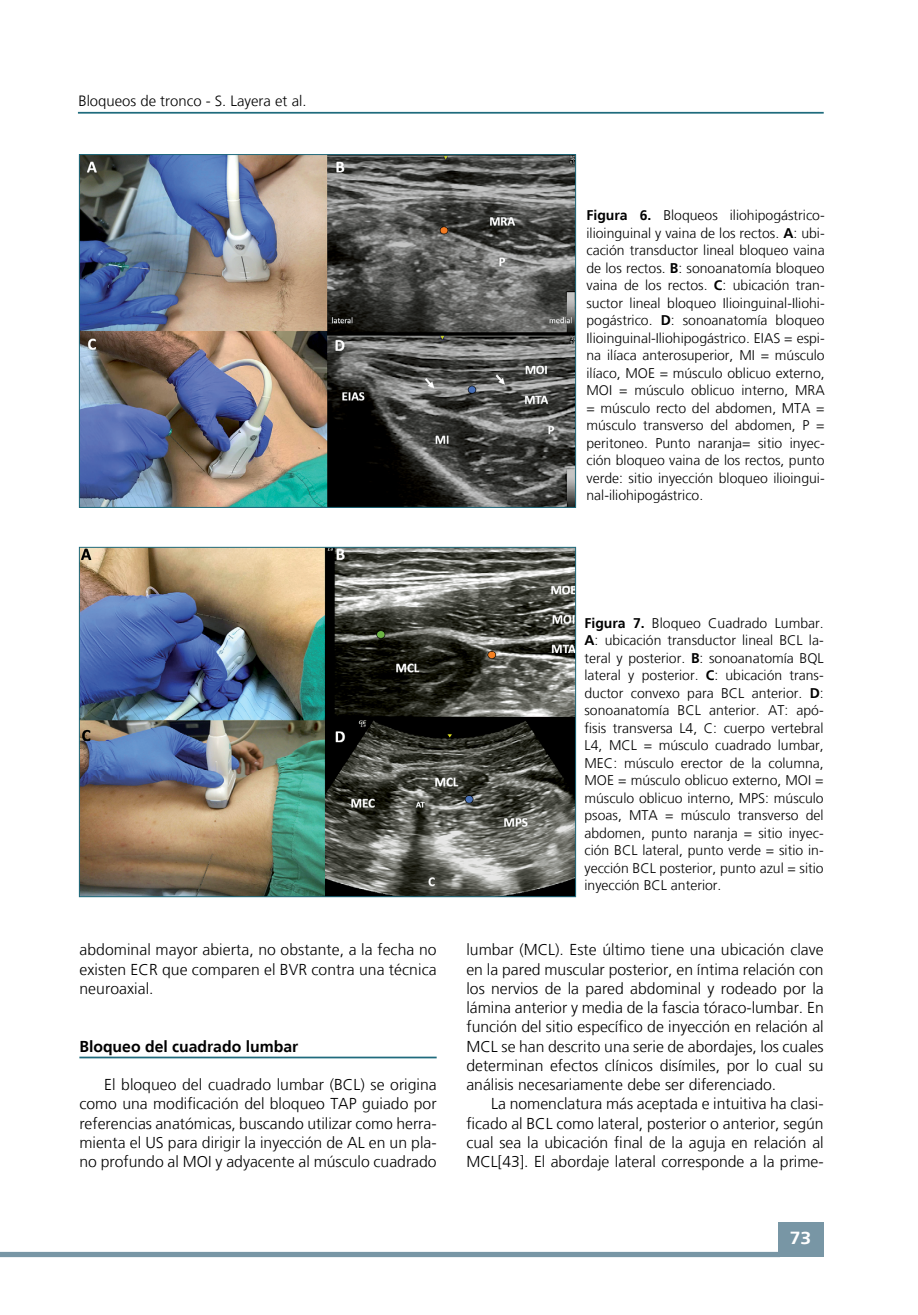
<style>
.page{position:relative;width:918px;height:1315px;background:#fff}
.page>*{position:absolute;margin:0;border:0;box-sizing:border-box;transform-origin:0 0}
.t1{font:700 17.5px "Frutiger LT";color:#fff;scale:1.1 1}
.t2{font:300 15.75px/19.2px "Frutiger LT";color:#000;text-align:justify}
.t3{font:700 15.75px "Frutiger LT";color:#000}
.t4{font:300 14.88px "Frutiger LT";color:#000}
.t5{font:300 14px/17.5px "Frutiger LT";color:#000;text-align:justify}
.s1{font-weight:700}
</style>
<div class="page">
<div style="left:778px;top:1222px;width:45px;height:35px;background:#7896a5"></div>
<div style="left:0;top:1251px;width:780px;height:6px;background:#7896a5"></div>
<hr style="left:78px;top:112px;width:745px;height:2px;background:#1f6b7d">
<hr style="left:79px;top:1056px;width:358px;height:2px;background:#1f6b7d">
<img style="left:81px;top:156px;width:493px;height:349px">
<img style="left:81px;top:549px;width:493px;height:346px">
<p class="t4" style="left:78px;top:93px;width:230px">Bloqueos de tronco - S. Layera et al.</p>
<p class="t5" style="left:586px;top:207px;width:240px"><span class="s1">Figura 6.</span> Bloqueos iliohipogástrico&shy;ilioinguinal y vaina de los rectos. <span class="s1">A</span>: ubi&shy;cación transductor lineal bloqueo vaina de los rectos. <span class="s1">B</span>: sonoanatomía bloqueo vaina de los rectos. <span class="s1">C</span>: ubicación tran&shy;suctor lineal bloqueo Ilioinguinal-Iliohi&shy;pogástrico. <span class="s1">D</span>: sonoanatomía bloqueo Ilioinguinal-Iliohipogástrico. EIAS = espi&shy;na ilíaca anterosuperior, MI = músculo ilíaco, MOE = músculo oblicuo externo, MOI = músculo oblicuo interno, MRA = músculo recto del abdomen, MTA = músculo transverso del abdomen, P = peritoneo. Punto naranja= sitio inyec&shy;ción bloqueo vaina de los rectos, punto verde: sitio inyección bloqueo ilioingui&shy;nal-iliohipogástrico.</p>
<p class="t2" style="left:79px;top:940px;width:359px">abdominal mayor abierta, no obstante, a la fecha no existen ECR que comparen el BVR contra una técnica neuroaxial.</p>
<p class="t3" style="left:79px;top:1037px;width:220px">Bloqueo del cuadrado lumbar</p>
<p class="t2" style="left:79px;top:1075px;width:359px;text-indent:25px">El bloqueo del cuadrado lumbar (BCL) se origina como una modificación del bloqueo TAP guiado por referencias anatómicas, buscando utilizar como herra&shy;mienta el US para dirigir la inyección de AL en un pla&shy;no profundo al MOI y adyacente al músculo cuadrado</p>
<p class="t5" style="left:584px;top:614px;width:241px"><span class="s1">Figura 7.</span> Bloqueo Cuadrado Lumbar.<br><span class="s1">A</span>: ubicación transductor lineal BCL la&shy;teral y posterior. <span class="s1">B</span>: sonoanatomía BQL lateral y posterior. <span class="s1">C</span>: ubicación trans&shy;ductor convexo para BCL anterior. <span class="s1">D</span>: sonoanatomía BCL anterior. AT: apó&shy;fisis transversa L4, C: cuerpo vertebral L4, MCL = músculo cuadrado lumbar, MEC: músculo erector de la columna, MOE = músculo oblicuo externo, MOI = músculo oblicuo interno, MPS: músculo psoas, MTA = músculo transverso del abdomen, punto naranja = sitio inyec&shy;ción BCL lateral, punto verde = sitio in&shy;yección BCL posterior, punto azul = sitio inyección BCL anterior.</p>
<p class="t2" style="left:466px;top:940px;width:359px">lumbar (MCL). Este último tiene una ubicación clave en la pared muscular posterior, en íntima relación con los nervios de la pared abdominal y rodeado por la lámina anterior y media de la fascia tóraco-lumbar. En función del sitio específico de inyección en relación al MCL se han descrito una serie de abordajes, los cuales determinan efectos clínicos disímiles, por lo cual su análisis necesariamente debe ser diferenciado.</p>
<p class="t2" style="left:466px;top:1094px;width:359px;text-indent:25px">La nomenclatura más aceptada e intuitiva ha clasi&shy;ficado al BCL como lateral, posterior o anterior, según cual sea la ubicación final de la aguja en relación al MCL[43]. El abordaje lateral corresponde a la prime-</p>
<p class="t1" style="left:790px;top:1227px;width:21px">73</p>
</div>
